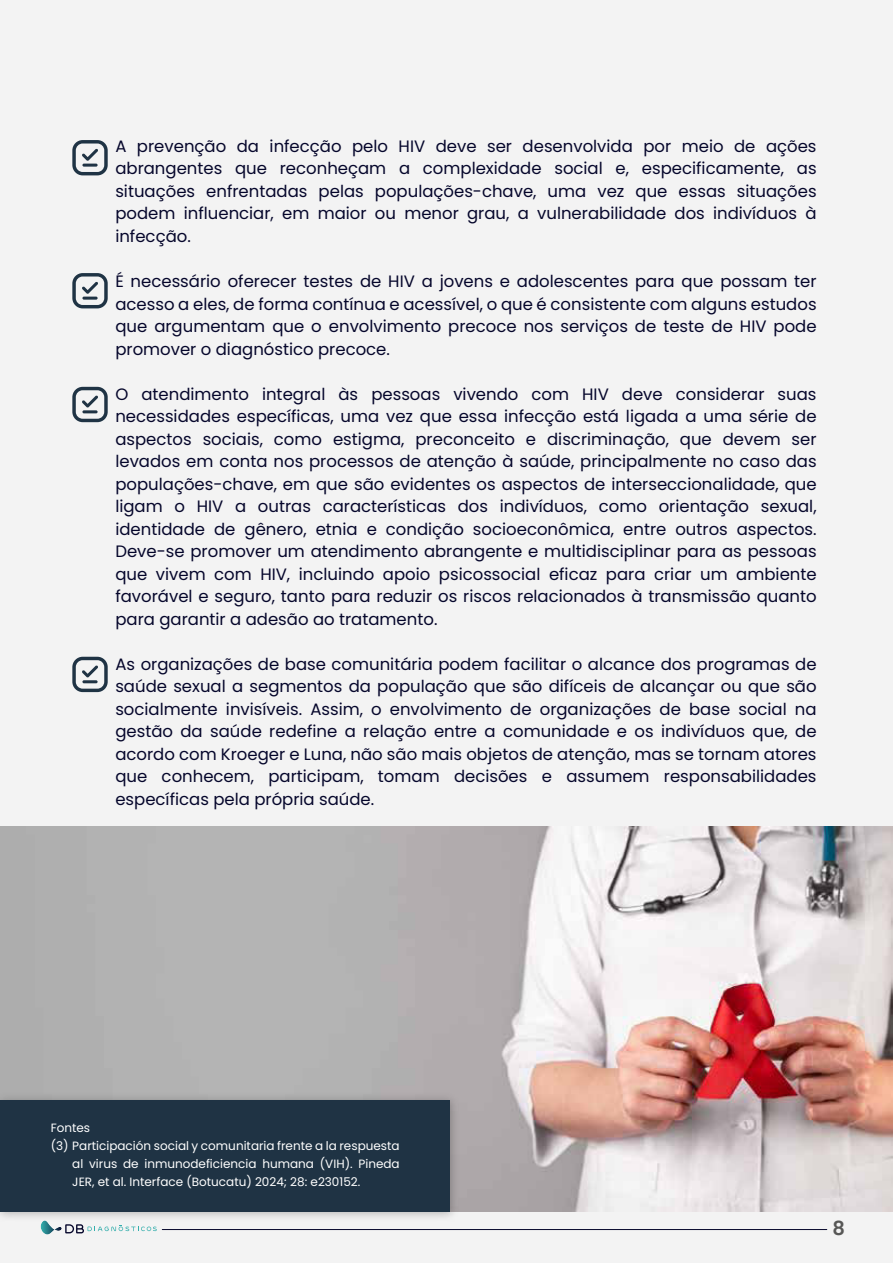
<style>
.page{position:relative;width:893px;height:1263px;background:#f3f3f3}
.page>*{position:absolute;margin:0;border:0;box-sizing:border-box;transform-origin:0 0}
.t1{font:600 19.5px "Poppins";color:#575756}
.t2{font:16.5px/22.5px "Poppins";color:#05062b;text-align:justify}
.t3{font:12px/18px "Poppins";color:#fff;text-align:justify}
</style>
<div class="page">
<svg style="left:41px;top:1226px;width:116px;height:8px"></svg>
<img style="left:1px;top:826px;width:891px;height:385px">
<svg style="left:72px;top:140px;width:36px;height:35px"></svg>
<svg style="left:72px;top:273px;width:36px;height:35px"></svg>
<svg style="left:72px;top:387px;width:36px;height:35px"></svg>
<svg style="left:72px;top:657px;width:36px;height:35px"></svg>
<hr style="left:162px;top:1229px;width:665px;height:1px;background:#05062b">
<img style="left:0;top:1088px;width:464px;height:138px">
<div style="left:1px;top:1100px;width:449px;height:111px;background:#1f3344"></div>
<p class="t2" style="left:115px;top:135px;width:703px">A prevenção da infecção pelo HIV deve ser desenvolvida por meio de ações abrangentes que reconheçam a complexidade social e, especificamente, as situações enfrentadas pelas populações-chave, uma vez que essas situações podem influenciar, em maior ou menor grau, a vulnerabilidade dos indivíduos à infecção.</p>
<p class="t2" style="left:115px;top:270px;width:703px">É necessário oferecer testes de HIV a jovens e adolescentes para que possam ter acesso a eles, de forma contínua e acessível, o que é consistente com alguns estudos que argumentam que o envolvimento precoce nos serviços de teste de HIV pode promover o diagnóstico precoce.</p>
<p class="t2" style="left:115px;top:383px;width:703px">O atendimento integral às pessoas vivendo com HIV deve considerar suas necessidades específicas, uma vez que essa infecção está ligada a uma série de aspectos sociais, como estigma, preconceito e discriminação, que devem ser levados em conta nos processos de atenção à saúde, principalmente no caso das populações-chave, em que são evidentes os aspectos de interseccionalidade, que ligam o HIV a outras características dos indivíduos, como orientação sexual, identidade de gênero, etnia e condição socioeconômica, entre outros aspectos.<br>Deve-se promover um atendimento abrangente e multidisciplinar para as pessoas que vivem com HIV, incluindo apoio psicossocial eficaz para criar um ambiente favorável e seguro, tanto para reduzir os riscos relacionados à transmissão quanto para garantir a adesão ao tratamento.</p>
<p class="t2" style="left:115px;top:653px;width:703px">As organizações de base comunitária podem facilitar o alcance dos programas de saúde sexual a segmentos da população que são difíceis de alcançar ou que são socialmente invisíveis. Assim, o envolvimento de organizações de base social na gestão da saúde redefine a relação entre a comunidade e os indivíduos que, de acordo com Kroeger e Luna, não são mais objetos de atenção, mas se tornam atores que conhecem, participam, tomam decisões e assumem responsabilidades específicas pela própria saúde.</p>
<p class="t3" style="left:51px;top:1119px;width:41px">Fontes</p>
<p class="t3" style="left:72px;top:1136px;width:329px;text-indent:-22px">(3) Participación social y comunitaria frente a la respuesta al virus de inmunodeficiencia humana (VIH). Pineda JER, et al. Interface (Botucatu) 2024; 28: e230152.</p>
<p class="t1" style="left:832px;top:1216px;width:14px">8</p>
</div>
